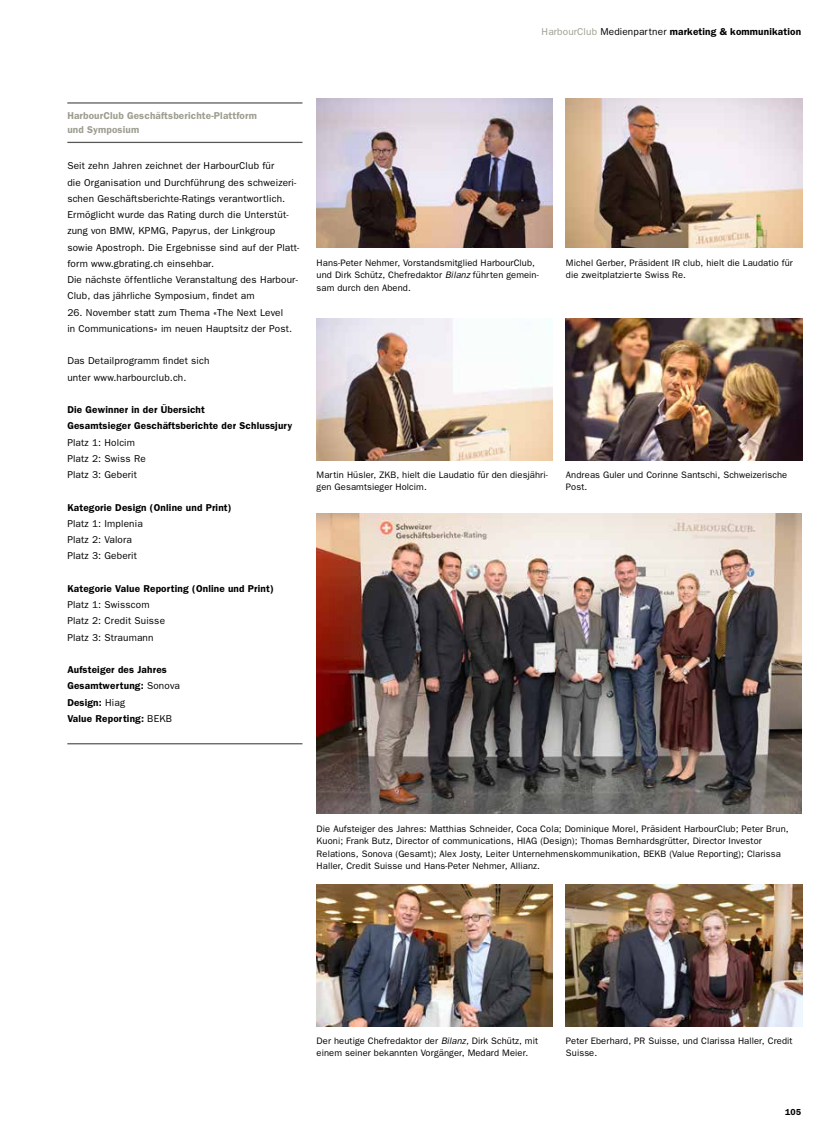
<style>
.page{position:relative;width:833px;height:1134px;background:#fff}
.page>*{position:absolute;margin:0;border:0;box-sizing:border-box;transform-origin:0 0}
.t1{font:10px/16.2px "Franklin Gothic";letter-spacing:.015em;color:#000}
.t2{font:600 10px/16.2px "Franklin Gothic";letter-spacing:.015em;color:#000}
.t3{font:600 10px/13.8px "Franklin Gothic";letter-spacing:.015em;color:#9e9d90}
.t4{font:9.38px/12.5px "Franklin Gothic";letter-spacing:.01em;color:#000}
.t5{font:600 8.75px "Franklin Gothic";color:#000}
.s1{font-weight:400;color:#9e9d90}
.s2{font-weight:400}
.s3{font-style:italic}
</style>
<div class="page">
<hr style="left:67px;top:743px;width:235px;height:1px;background:#575756">
<hr style="left:67px;top:102px;width:235px;height:2px;background:#575756">
<hr style="left:67px;top:142px;width:235px;height:1px;background:#575756">
<img style="left:317px;top:99px;width:236px;height:149px">
<img style="left:317px;top:319px;width:236px;height:141px">
<img style="left:317px;top:885px;width:236px;height:141px">
<img style="left:566px;top:885px;width:236px;height:141px">
<img style="left:317px;top:513px;width:484px;height:301px">
<img style="left:566px;top:99px;width:236px;height:149px">
<img style="left:566px;top:319px;width:236px;height:141px">
<p class="t2" style="left:541px;top:23px;width:261px"><span class="s1">HarbourClub</span> <span class="s2">Medienpartner</span> marketing &amp; kommunikation</p>
<p class="t3" style="left:67px;top:109px;width:191px">HarbourClub Geschäftsberichte-Plattform und Symposium</p>
<p class="t1" style="left:67px;top:158px;width:234px">Seit zehn Jahren zeichnet der HarbourClub für<br>die Organisation und Durchführung des schweizeri&shy;schen Geschäftsberichte-Ratings verantwortlich.<br>Ermöglicht wurde das Rating durch die Unterstüt&shy;zung von BMW, KPMG, Papyrus, der Linkgroup sowie Apostroph. Die Ergebnisse sind auf der Platt&shy;form www.gbrating.ch einsehbar.<br>Die nächste öffentliche Veranstaltung des Harbour-Club, das jährliche Symposium, findet am</p>
<p class="t1" style="left:67px;top:304px;width:226px">26. November statt zum Thema «The Next Level in Communications» im neuen Hauptsitz der Post.</p>
<p class="t1" style="left:67px;top:353px;width:144px">Das Detailprogramm findet sich unter www.harbourclub.ch.</p>
<p class="t2" style="left:67px;top:402px;width:226px">Die Gewinner in der Übersicht<br>Gesamtsieger Geschäftsberichte der Schlussjury</p>
<p class="t1" style="left:67px;top:434px;width:80px">Platz 1: Holcim<br>Platz 2: Swiss Re<br>Platz 3: Geberit</p>
<p class="t2" style="left:67px;top:499px;width:166px">Kategorie Design (Online und Print)</p>
<p class="t1" style="left:67px;top:515px;width:77px">Platz 1: Implenia<br>Platz 2: Valora<br>Platz 3: Geberit</p>
<p class="t2" style="left:67px;top:580px;width:208px">Kategorie Value Reporting (Online und Print)</p>
<p class="t1" style="left:67px;top:597px;width:99px">Platz 1: Swisscom<br>Platz 2: Credit Suisse<br>Platz 3: Straumann</p>
<p class="t2" style="left:67px;top:662px;width:114px">Aufsteiger des Jahres<br>Gesamtwertung: <span class="s2">Sonova<br></span>Design: <span class="s2">Hiag<br></span>Value Reporting: <span class="s2">BEKB</span></p>
<p class="t4" style="left:317px;top:256px;width:224px">Hans-Peter Nehmer, Vorstandsmitglied HarbourClub, und Dirk Schütz, Chefredaktor <span class="s3">Bilanz</span> führten gemein&shy;sam durch den Abend.</p>
<p class="t4" style="left:317px;top:468px;width:233px">Martin Hüsler, ZKB, hielt die Laudatio für den diesjähri&shy;gen Gesamtsieger Holcim.</p>
<p class="t4" style="left:566px;top:256px;width:228px">Michel Gerber, Präsident IR club, hielt die Laudatio für die zweitplatzierte Swiss Re.</p>
<p class="t4" style="left:566px;top:468px;width:223px">Andreas Guler und Corinne Santschi, Schweizerische<br>Post.</p>
<p class="t4" style="left:317px;top:822px;width:473px">Die Aufsteiger des Jahres: Matthias Schneider, Coca Cola; Dominique Morel, Präsident HarbourClub; Peter Brun, Kuoni; Frank Butz, Director of communications, HIAG (Design); Thomas Bernhardsgrütter, Director Investor Relations, Sonova (Gesamt); Alex Josty, Leiter Unternehmenskommunikation, BEKB (Value Reporting); Clarissa Haller, Credit Suisse und Hans-Peter Nehmer, Allianz.</p>
<p class="t4" style="left:317px;top:1034px;width:223px">Der heutige Chefredaktor der <span class="s3">Bilanz,</span> Dirk Schütz, mit einem seiner bekannten Vorgänger, Medard Meier.</p>
<p class="t4" style="left:566px;top:1034px;width:228px">Peter Eberhard, PR Suisse, und Clarissa Haller, Credit<br>Suisse.</p>
<p class="t5" style="left:785px;top:1106px;width:18px">105</p>
</div>
